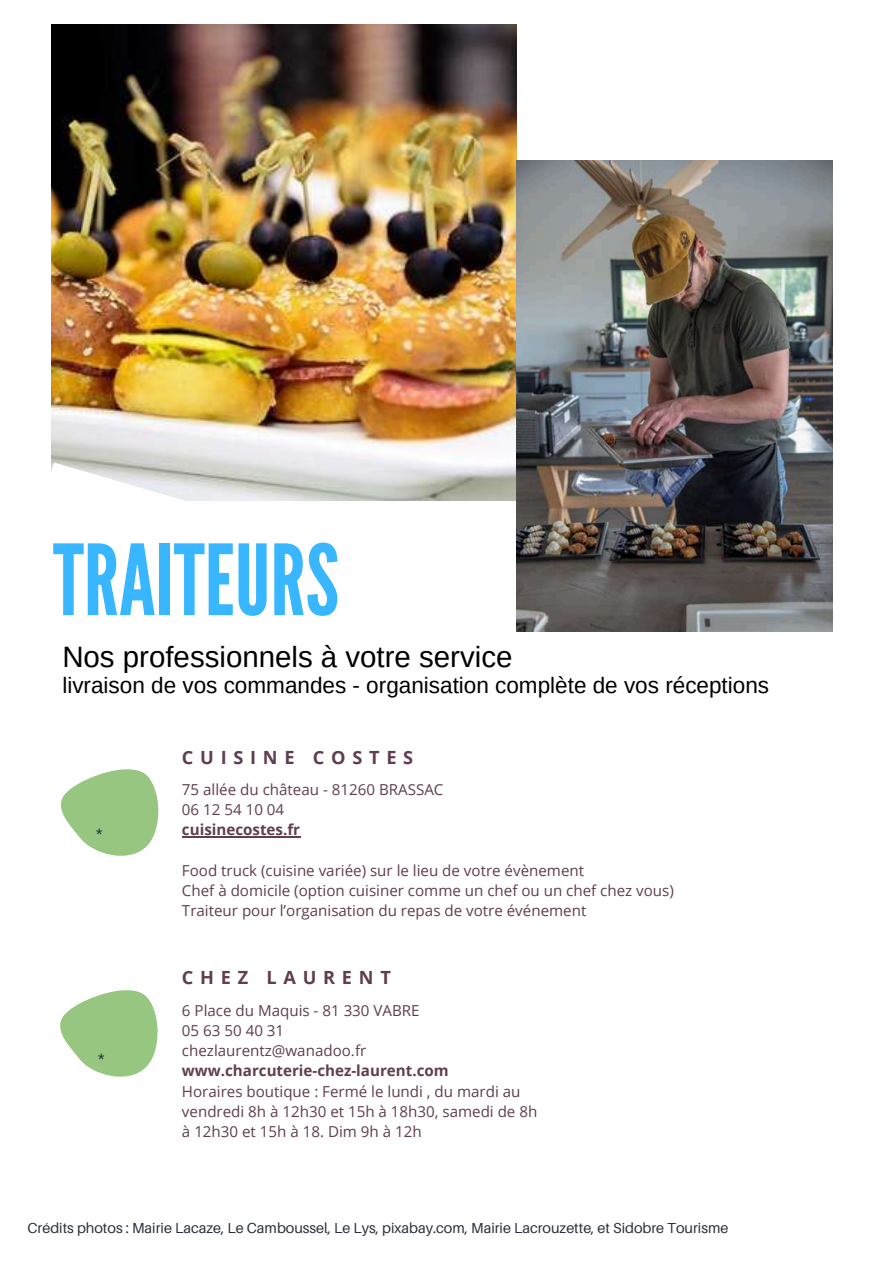
<style>
.page{position:relative;width:894px;height:1264px;background:#fff}
.page>*{position:absolute;margin:0;border:0;box-sizing:border-box;transform-origin:0 0}
.t1{font:97.5px "League Gothic";color:#38b6ff}
.t2{font:29.4px "Arimo";color:#000}
.t3{font:22.5px "Arimo";color:#000}
.t4{font:700 18.15px "Open Sans";letter-spacing:.37em;color:#603d50}
.t5{font:16.5px "Arimo";color:#282f3a}
.t6{font:15.15px/20.2px "Open Sans";color:#603d50}
.t7{font:700 15.15px "Open Sans";color:#603d50}
.t8{font:14.4px "Aileron";color:#282f3a}
</style>
<div class="page">
<img style="left:52px;top:25px;width:464px;height:437px">
<svg style="left:51px;top:462px;width:782px;height:376px"></svg>
<svg style="left:52px;top:745px;width:130px;height:111px"></svg>
<svg style="left:60px;top:990px;width:98px;height:87px"></svg>
<img style="left:516px;top:160px;width:315px;height:471px">
<hr style="left:182px;top:836px;width:118px;height:1px;background:#603d50">
<h1 class="t1" style="left:53px;top:524px;width:287px">TRAITEURS</h1>
<h2 class="t2" style="left:62px;top:640px;width:451px">Nos professionnels à votre service</h2>
<h3 class="t3" style="left:62px;top:672px;width:708px">livraison de vos commandes - organisation complète de vos réceptions</h3>
<p class="t5" style="left:96px;top:825px;width:8px">*</p>
<p class="t5" style="left:98px;top:1050px;width:8px">*</p>
<p class="t4" style="left:182px;top:744px;width:233px">CUISINE COSTES</p>
<p class="t6" style="left:182px;top:778px;width:263px">75 allée du château - 81260 BRASSAC<br>06 12 54 10 04</p>
<p class="t7" style="left:182px;top:819px;width:120px">cuisinecostes.fr</p>
<p class="t6" style="left:182px;top:859px;width:493px">Food truck (cuisine variée) sur le lieu de votre évènement<br>Chef à domicile (option cuisiner comme un chef ou un chef chez vous)<br>Traiteur pour l’organisation du repas de votre événement</p>
<p class="t4" style="left:182px;top:965px;width:210px">CHEZ LAURENT</p>
<p class="t6" style="left:182px;top:999px;width:239px">6 Place du Maquis - 81 330 VABRE<br>05 63 50 40 31 chezlaurentz@wanadoo.fr</p>
<p class="t7" style="left:182px;top:1060px;width:268px">www.charcuterie-chez-laurent.com</p>
<p class="t6" style="left:182px;top:1080px;width:357px">Horaires boutique : Fermé le lundi , du mardi au vendredi 8h à 12h30 et 15h à 18h30, samedi de 8h à 12h30 et 15h à 18. Dim 9h à 12h</p>
<p class="t8" style="left:28px;top:1219px;width:702px">Crédits photos : Mairie Lacaze, Le Camboussel, Le Lys, pixabay.com, Mairie Lacrouzette, et Sidobre Tourisme</p>
</div>
